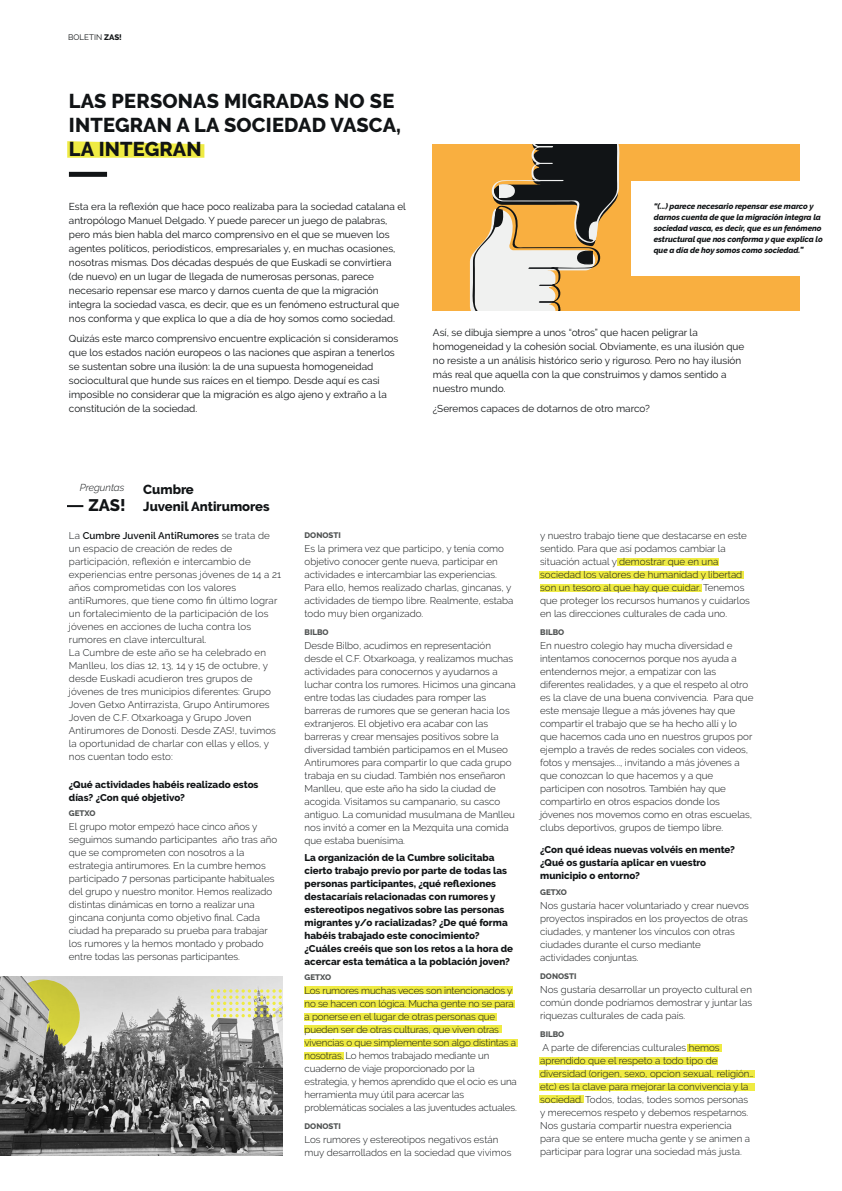
<style>
.page{position:relative;width:842px;height:1191px;background:#fff}
.page>*{position:absolute;margin:0;border:0;box-sizing:border-box;transform-origin:0 0}
.t1{font:800 20px/24px "Raleway";letter-spacing:.01em;color:#111416}
.t2{font:800 16.7px "Raleway";color:#111416}
.t3{font:800 13.1px/17px "Raleway";color:#111416}
.t4{font:10px/14px "Raleway";color:#111416}
.t5{font:italic 300 10px "Raleway";color:#111416}
.t6{font:300 9.8px/13px "Raleway";color:#111416}
.t7{font:800 9.8px/13px "Raleway";color:#111416}
.t8{font:italic 800 8px/11px "Raleway";letter-spacing:-.01em;color:#111416}
.t9{font:800 8px "Raleway";color:#4f5252}
.t10{font:8px "Raleway";color:#111416}
.s1{font-weight:800}
.s2{font-weight:600}
</style>
<div class="page">
<img style="left:0;top:976px;width:282px;height:179px">
<div style="left:687px;top:1044px;width:35px;height:7px;background:#efeb43"></div>
<div style="left:539px;top:1057px;width:179px;height:7px;background:#efeb43"></div>
<div style="left:539px;top:1070px;width:216px;height:7px;background:#efeb43"></div>
<div style="left:539px;top:1083px;width:216px;height:8px;background:#efeb43"></div>
<div style="left:539px;top:1095px;width:45px;height:8px;background:#efeb43"></div>
<div style="left:305px;top:1052px;width:39px;height:8px;background:#efeb43"></div>
<div style="left:433px;top:145px;width:367px;height:166px;background:#f9af40"></div>
<svg style="left:469px;top:145px;width:151px;height:166px"></svg>
<div style="left:632px;top:182px;width:210px;height:94px;background:#fff"></div>
<svg style="left:67px;top:141px;width:137px;height:17px;background:#f0ed59"></svg>
<svg style="left:211px;top:989px;width:71px;height:28px;background:#deddb4"></svg>
<svg style="left:67px;top:505px;width:16px;height:2px"></svg>
<div style="left:69px;top:172px;width:38px;height:5px;background:#111416"></div>
<div style="left:305px;top:986px;width:208px;height:7px;background:#efeb43"></div>
<div style="left:540px;top:571px;width:204px;height:8px;background:#efeb43"></div>
<div style="left:618px;top:558px;width:101px;height:8px;background:#efeb43"></div>
<div style="left:540px;top:584px;width:161px;height:7px;background:#efeb43"></div>
<div style="left:305px;top:999px;width:210px;height:8px;background:#efeb43"></div>
<div style="left:305px;top:1013px;width:192px;height:8px;background:#efeb43"></div>
<div style="left:305px;top:1025px;width:197px;height:7px;background:#efeb43"></div>
<div style="left:305px;top:1038px;width:213px;height:8px;background:#efeb43"></div>
<svg style="left:27px;top:979px;width:53px;height:67px;background:#c2c075"></svg>
<p class="t10" style="left:68px;top:33px;width:55px">BOLETIN <span class="s1">ZAS!</span></p>
<h1 class="t1" style="left:69px;top:89px;width:334px">LAS PERSONAS MIGRADAS NO SE<br>INTEGRAN A LA SOCIEDAD VASCA,<br>LA INTEGRAN</h1>
<p class="t4" style="left:69px;top:199px;width:339px">Esta era la reflexión que hace poco realizaba para la sociedad catalana el antropólogo Manuel Delgado. Y puede parecer un juego de palabras, pero más bien habla del marco comprensivo en el que se mueven los agentes políticos, periodísticos, empresariales y, en muchas ocasiones, nosotras mismas. Dos décadas después de que Euskadi se convirtiera (de nuevo) en un lugar de llegada de numerosas personas, parece necesario repensar ese marco y darnos cuenta de que la migración integra la sociedad vasca, es decir, que es un fenómeno estructural que nos conforma y que explica lo que a día de hoy somos como sociedad.</p>
<p class="t4" style="left:69px;top:331px;width:331px">Quizás este marco comprensivo encuentre explicación si consideramos que los estados nación europeos o las naciones que aspiran a tenerlos se sustentan sobre una ilusión: la de una supuesta homogeneidad sociocultural que hunde sus raíces en el tiempo. Desde aquí es casi imposible no considerar que la migración es algo ajeno y extraño a la constitución de la sociedad.</p>
<p class="t8" style="left:654px;top:201px;width:171px">“(...) parece necesario repensar ese marco y darnos cuenta de que la migración integra la sociedad vasca, es decir, que es un fenómeno estructural que nos conforma y que explica lo que a día de hoy somos como sociedad.”</p>
<p class="t4" style="left:433px;top:326px;width:313px">Así, se dibuja siempre a unos “otros” que hacen peligrar la homogeneidad y la cohesión social. Obviamente, es una ilusión que no resiste a un análisis histórico serio y riguroso. Pero no hay ilusión más real que aquella con la que construimos y damos sentido a nuestro mundo.</p>
<p class="t4" style="left:433px;top:402px;width:218px">¿Seremos capaces de dotarnos de otro marco?</p>
<p class="t5" style="left:80px;top:482px;width:46px">Preguntas</p>
<h3 class="t3" style="left:143px;top:481px;width:128px">Cumbre<br>Juvenil Antirumores</h3>
<h2 class="t2" style="left:88px;top:495px;width:39px">ZAS!</h2>
<p class="t6" style="left:69px;top:529px;width:214px">La <span class="s2">Cumbre Juvenil AntiRumores</span> se trata de un espacio de creación de redes de participación, reflexión e intercambio de experiencias entre personas jóvenes de 14 a 21 años comprometidas con los valores antiRumores, que tiene como fin último lograr un fortalecimiento de la participación de los jóvenes en acciones de lucha contra los rumores en clave intercultural.<br>La Cumbre de este año se ha celebrado en Manlleu, los días 12, 13, 14 y 15 de octubre, y desde Euskadi acudieron tres grupos de jóvenes de tres municipios diferentes: Grupo Joven Getxo Antirrazista, Grupo Antirumores Joven de C.F. Otxarkoaga y Grupo Joven Antirumores de Donosti. Desde ZAS!, tuvimos la oportunidad de charlar con ellas y ellos, y nos cuentan todo esto:</p>
<p class="t7" style="left:69px;top:778px;width:191px">¿Qué actividades habéis realizado estos días? ¿Con qué objetivo?</p>
<p class="t9" style="left:69px;top:808px;width:28px">GETXO</p>
<p class="t6" style="left:69px;top:820px;width:210px">El grupo motor empezó hace cinco años y seguimos sumando participantes año tras año que se comprometen con nosotros a la estrategia antirumores. En la cumbre hemos participado 7 personas participante habituales del grupo y nuestro monitor. Hemos realizado distintas dinámicas en torno a realizar una gincana conjunta como objetivo final. Cada ciudad ha preparado su prueba para trabajar los rumores y la hemos montado y probado entre todas las personas participantes.</p>
<p class="t9" style="left:305px;top:530px;width:38px">DONOSTI</p>
<p class="t6" style="left:305px;top:541px;width:210px">Es la primera vez que participo, y tenía como objetivo conocer gente nueva, participar en actividades e intercambiar las experiencias.<br>Para ello, hemos realizado charlas, gincanas, y actividades de tiempo libre. Realmente, estaba todo muy bien organizado.</p>
<p class="t9" style="left:305px;top:627px;width:26px">BILBO</p>
<p class="t6" style="left:305px;top:638px;width:213px">Desde Bilbo, acudimos en representación desde el C.F. Otxarkoaga, y realizamos muchas actividades para conocernos y ayudarnos a luchar contra los rumores. Hicimos una gincana entre todas las ciudades para romper las barreras de rumores que se generan hacia los extranjeros. El objetivo era acabar con las barreras y crear mensajes positivos sobre la diversidad también participamos en el Museo Antirumores para compartir lo que cada grupo trabaja en su ciudad. También nos enseñaron Manlleu, que este año ha sido la ciudad de acogida. Visitamos su campanario, su casco antiguo. La comunidad musulmana de Manlleu nos invitó a comer en la Mezquita una comida que estaba buenísima.</p>
<p class="t7" style="left:305px;top:851px;width:210px">La organización de la Cumbre solicitaba cierto trabajo previo por parte de todas las personas participantes, ¿qué reflexiones destacaríais relacionadas con rumores y estereotipos negativos sobre las personas migrantes y/o racializadas? ¿De qué forma habéis trabajado este conocimiento? ¿Cuáles creéis que son los retos a la hora de acercar esta temática a la población joven?</p>
<p class="t9" style="left:305px;top:972px;width:28px">GETXO</p>
<p class="t6" style="left:305px;top:983px;width:214px">Los rumores muchas veces son intencionados y no se hacen con lógica. Mucha gente no se para a ponerse en el lugar de otras personas que pueden ser de otras culturas, que viven otras vivencias o que simplemente son algo distintas a nosotras. Lo hemos trabajado mediante un cuaderno de viaje proporcionado por la estrategia, y hemos aprendido que el ocio es una herramienta muy útil para acercar las problemáticas sociales a las juventudes actuales.</p>
<p class="t9" style="left:305px;top:1121px;width:38px">DONOSTI</p>
<p class="t6" style="left:305px;top:1132px;width:208px">Los rumores y estereotipos negativos están muy desarrollados en la sociedad que vivimos</p>
<p class="t6" style="left:540px;top:529px;width:211px">y nuestro trabajo tiene que destacarse en este sentido. Para que así podamos cambiar la situación actual y demostrar que en una sociedad los valores de humanidad y libertad son un tesoro al que hay que cuidar. Tenemos que proteger los recursos humanos y cuidarlos en las direcciones culturales de cada uno.</p>
<p class="t9" style="left:540px;top:627px;width:26px">BILBO</p>
<p class="t6" style="left:540px;top:639px;width:215px">En nuestro colegio hay mucha diversidad e intentamos conocernos porque nos ayuda a entendernos mejor, a empatizar con las diferentes realidades, y a que el respeto al otro es la clave de una buena convivencia. Para que este mensaje llegue a más jóvenes hay que compartir el trabajo que se ha hecho allí y lo que hacemos cada uno en nuestros grupos por ejemplo a través de redes sociales con videos, fotos y mensajes..., invitando a más jóvenes a que conozcan lo que hacemos y a que participen con nosotros. También hay que compartirlo en otros espacios donde los jóvenes nos movemos como en otras escuelas, clubs deportivos, grupos de tiempo libre.</p>
<p class="t7" style="left:540px;top:843px;width:196px">¿Con qué ideas nuevas volvéis en mente? ¿Qué os gustaría aplicar en vuestro municipio o entorno?</p>
<p class="t9" style="left:540px;top:887px;width:28px">GETXO</p>
<p class="t6" style="left:540px;top:899px;width:210px">Nos gustaría hacer voluntariado y crear nuevos proyectos inspirados en los proyectos de otras ciudades, y mantener los vínculos con otras ciudades durante el curso mediante actividades conjuntas.</p>
<p class="t9" style="left:540px;top:971px;width:38px">DONOSTI</p>
<p class="t6" style="left:540px;top:983px;width:213px;text-align:justify">Nos gustaría desarrollar un proyecto cultural en común donde podríamos demostrar y juntar las riquezas culturales de cada país.</p>
<p class="t9" style="left:540px;top:1029px;width:26px">BILBO</p>
<p class="t6" style="left:540px;top:1041px;width:215px">A parte de diferencias culturales hemos aprendido que el respeto a todo tipo de diversidad (origen, sexo, opcion sexual, religión… etc) es la clave para mejorar la convivencia y la sociedad. Todos, todas, todes somos personas y merecemos respeto y debemos respetarnos.<br>Nos gustaría compartir nuestra experiencia para que se entere mucha gente y se animen a participar para lograr una sociedad más justa.</p>
</div>
